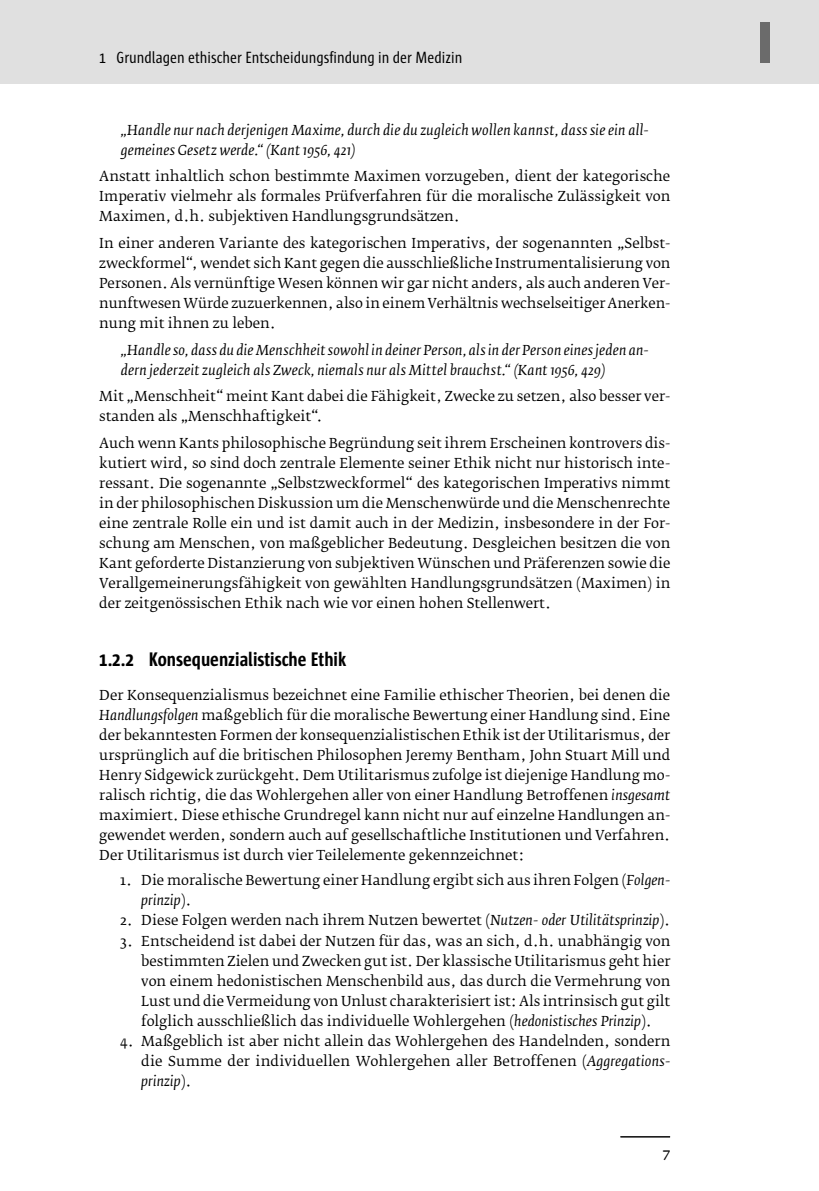
<style>
.page{position:relative;width:819px;height:1191px;background:#fff}
.page>*{position:absolute;margin:0;border:0;box-sizing:border-box;transform-origin:0 0}
.t1{font:800 59.5px "Sun Cd";color:#6b6b6b}
.t2{font:700 20.12px "Sun Cd";color:#000}
.t3{font:16.62px "Sun Cd";color:#000}
.t4{font:15.75px "Fedra Serif B Pro";color:#000}
.t5{font:13.65px/20.1px "Fedra Serif B Pro";color:#000;text-align:justify}
.t6{font:italic 13.65px/20.1px "Fedra Serif B Pro";letter-spacing:.025em;color:#000}
.s1{font-style:italic}
</style>
<div class="page">
<div style="left:0;top:0;width:819px;height:84px;background:#e0e0e0"></div>
<hr style="left:620px;top:1136px;width:50px;height:1px;background:#000">
<p class="t3" style="left:99px;top:51px;width:364px">1 Grundlagen ethischer Entscheidungs findung in der Medizin</p>
<p class="t6" style="left:121px;top:121px;width:529px">„Handle nur nach derjenigen Maxime, durch die du zugleich wollen kannst, dass sie ein all&shy;gemeines Gesetz werde.“ (Kant 1956, 421)</p>
<p class="t5" style="left:99px;top:167px;width:572px">Anstatt inhaltlich schon bestimmte Maximen vorzugeben, dient der kategorische Imperativ vielmehr als formales Prüfverfahren für die moralische Zulässigkeit von Maximen, d.h. subjektiven Handlungsgrundsätzen.</p>
<p class="t5" style="left:99px;top:234px;width:572px">In einer anderen Variante des kategorischen Imperativs, der sogenannten „Selbst&shy;zweckformel“, wendet sich Kant gegen die ausschließliche Instrumentalisierung von Personen. Als vernünftige Wesen können wir gar nicht anders, als auch anderen Ver&shy;nunftwesen Würde zuzuerkennen, also in einem Verhältnis wechselseitiger Anerken&shy;nung mit ihnen zu leben.</p>
<p class="t6" style="left:121px;top:341px;width:529px">„Handle so, dass du die Menschheit sowohl in deiner Person, als in der Person eines jeden an&shy;dern jederzeit zugleich als Zweck, niemals nur als Mittel brauchst.“ (Kant 1956, 429)</p>
<p class="t5" style="left:99px;top:387px;width:572px">Mit „Menschheit“ meint Kant dabei die Fähigkeit, Zwecke zu setzen, also besser ver&shy;standen als „Menschhaftigkeit“.</p>
<p class="t5" style="left:99px;top:434px;width:572px">Auch wenn Kants philosophische Begründung seit ihrem Erscheinen kontrovers dis&shy;kutiert wird, so sind doch zentrale Elemente seiner Ethik nicht nur historisch inte&shy;ressant. Die sogenannte „Selbstzweckformel“ des kategorischen Imperativs nimmt in der philosophischen Diskussion um die Menschenwürde und die Menschenrechte eine zentrale Rolle ein und ist damit auch in der Medizin, insbesondere in der For&shy;schung am Menschen, von maßgeblicher Bedeutung. Desgleichen besitzen die von Kant geforderte Distanzierung von subjektiven Wünschen und Präferenzen sowie die Verallgemeinerungsfähigkeit von gewählten Handlungsgrundsätzen (Maximen) in der zeitgenössischen Ethik nach wie vor einen hohen Stellenwert.</p>
<h2 class="t2" style="left:99px;top:651px;width:248px">1.2.2 Konsequenzialistische Ethik</h2>
<p class="t5" style="left:99px;top:685px;width:572px">Der Konsequenzialismus bezeichnet eine Familie ethischer Theorien, bei denen die <span class="s1">Handlungsfolgen</span> maßgeblich für die moralische Bewertung einer Handlung sind. Eine der bekanntesten Formen der konsequenzialistischen Ethik ist der Utilitarismus , der ursprünglich auf die britischen Philosophen Jeremy Bentham, John Stuart Mill und Henry Sidgewick zurückgeht. Dem Utilitarismus zufolge ist diejenige Handlung mo&shy;ralisch richtig, die das Wohlergehen aller von einer Handlung Betroffenen <span class="s1">insgesamt </span>maximiert. Diese ethische Grundregel kann nicht nur auf einzelne Handlungen an&shy;gewendet werden, sondern auch auf gesellschaftliche Institutionen und Verfahren.<br>Der Utilitarismus ist durch vier Teilelemente gekennzeichnet:</p>
<p class="t5" style="left:141px;top:871px;width:530px;text-indent:-21px">1. Die moralische Bewertung einer Handlung ergibt sich aus ihren Folgen ( <span class="s1">Folgen&shy;prinzip</span> ).</p>
<p class="t5" style="left:120px;top:911px;width:551px">2. Diese Folgen werden nach ihrem Nutzen bewertet ( <span class="s1">Nutzen- oder Utilitätsprinzip</span> ).</p>
<p class="t5" style="left:141px;top:931px;width:530px;text-indent:-21px">3. Entscheidend ist dabei der Nutzen für das, was an sich, d.h. unabhängig von bestimmten Zielen und Zwecken gut ist. Der klassische Utilitarismus geht hier von einem hedonistischen Menschenbild aus, das durch die Vermehrung von Lust und die Vermeidung von Unlust charakterisiert ist: Als intrinsisch gut gilt folglich ausschließlich das individuelle Wohlergehen ( <span class="s1">hedonistisches Prinzip</span> ).</p>
<p class="t5" style="left:141px;top:1031px;width:530px;text-indent:-21px">4. Maßgeblich ist aber nicht allein das Wohlergehen des Handelnden, sondern die Summe der individuellen Wohlergehen aller Betroffenen ( <span class="s1">Aggregations&shy;prinzip</span> ).</p>
<p class="t4" style="left:662px;top:1146px;width:9px">7</p>
<h1 class="t1" style="left:757px;top:21px;width:17px">I</h1>
</div>
